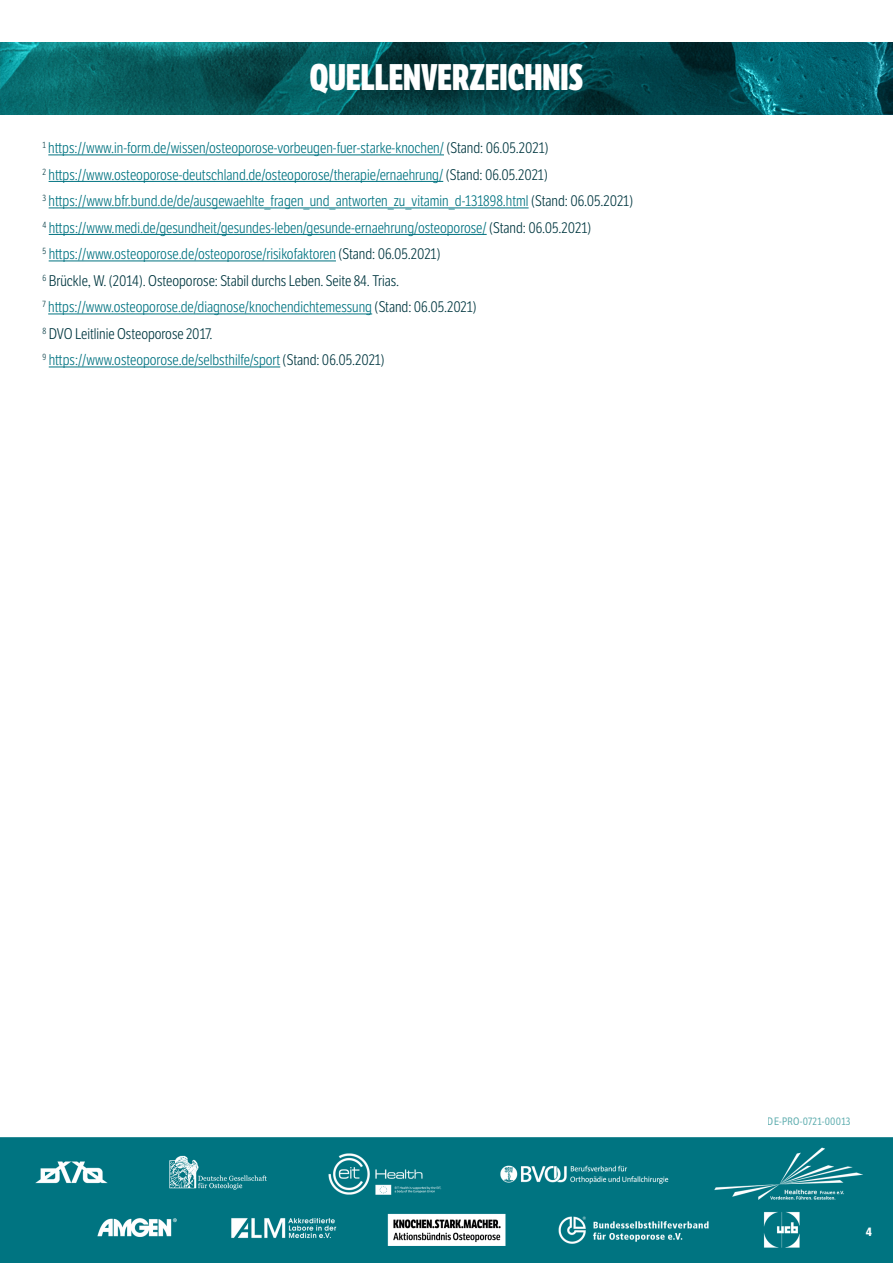
<style>
.page{position:relative;width:893px;height:1263px;background:#fff}
.page>*{position:absolute;margin:0;border:0;box-sizing:border-box;transform-origin:0 0}
.t1{font:800 36px "LFT Etica Compressed";color:#fff}
.QUELLEN{font:300 15px "LFT Etica Condensed";color:#007381}
.QUELLEN-2{font:300 15px "LFT Etica Condensed";color:#003740}
.t2{font:700 12px "LFT Etica Condensed";color:#fff}
.t3{font:10.5px "LFT Etica Condensed";letter-spacing:.025em;color:#37999b}
.s1{color:#003740}
</style>
<div class="page">
<img style="left:0;top:42px;width:893px;height:1221px">
<hr style="left:48px;top:155px;width:396px;height:1px;background:#007381">
<hr style="left:49px;top:181px;width:394px;height:1px;background:#007381">
<hr style="left:49px;top:208px;width:480px;height:1px;background:#007381">
<hr style="left:49px;top:234px;width:438px;height:1px;background:#007381">
<hr style="left:49px;top:261px;width:287px;height:1px;background:#007381">
<hr style="left:48px;top:314px;width:324px;height:1px;background:#007381">
<hr style="left:49px;top:367px;width:231px;height:1px;background:#007381">
<img style="left:0;top:43px;width:893px;height:72px">
<p class="t1" style="left:310px;top:55px;width:275px">QUELLENVERZEICHNIS</p>
<p class="QUELLEN" style="left:43px;top:140px;width:507px"><sup>1</sup> https://www.in-form.de/wissen/osteoporose-vorbeugen-fuer-starke-knochen/ <span class="s1">(Stand: 06.05.2021)</span></p>
<p class="QUELLEN" style="left:43px;top:166px;width:507px"><sup>2</sup> https://www.osteoporose-deutschland.de/osteoporose/therapie/ernaehrung/ <span class="s1">(Stand: 06.05.2021)</span></p>
<p class="QUELLEN" style="left:43px;top:193px;width:592px"><sup>3</sup> https://www.bfr.bund.de/de/ausgewaehlte_fragen_und_antworten_zu_vitamin_d-131898.html <span class="s1">(Stand: 06.05.2021)</span></p>
<p class="QUELLEN" style="left:43px;top:219px;width:550px"><sup>4</sup> https://www.medi.de/gesundheit/gesundes-leben/gesunde-ernaehrung/osteoporose/ <span class="s1">(Stand: 06.05.2021)</span></p>
<p class="QUELLEN" style="left:43px;top:246px;width:399px"><sup>5</sup> https://www.osteoporose.de/osteoporose/risikofaktoren <span class="s1">(Stand: 06.05.2021)</span></p>
<p class="QUELLEN-2" style="left:43px;top:272px;width:358px"><sup>6</sup> Brückle, W. (2014). Osteoporose: Stabil durchs Leben. Seite 84. Trias.</p>
<p class="QUELLEN" style="left:43px;top:299px;width:436px"><sup>7</sup> https://www.osteoporose.de/diagnose/knochendichtemessung <span class="s1">(Stand: 06.05.2021)</span></p>
<p class="QUELLEN-2" style="left:43px;top:325px;width:172px"><sup>8</sup> DVO Leitlinie Osteoporose 2017.</p>
<p class="QUELLEN" style="left:43px;top:352px;width:344px"><sup>9</sup> https://www.osteoporose.de/selbsthilfe/sport <span class="s1">(Stand: 06.05.2021)</span></p>
<p class="t3" style="left:768px;top:1115px;width:84px">DE-PRO-0721-00013</p>
<p class="t2" style="left:866px;top:1225px;width:8px">4</p>
</div>
